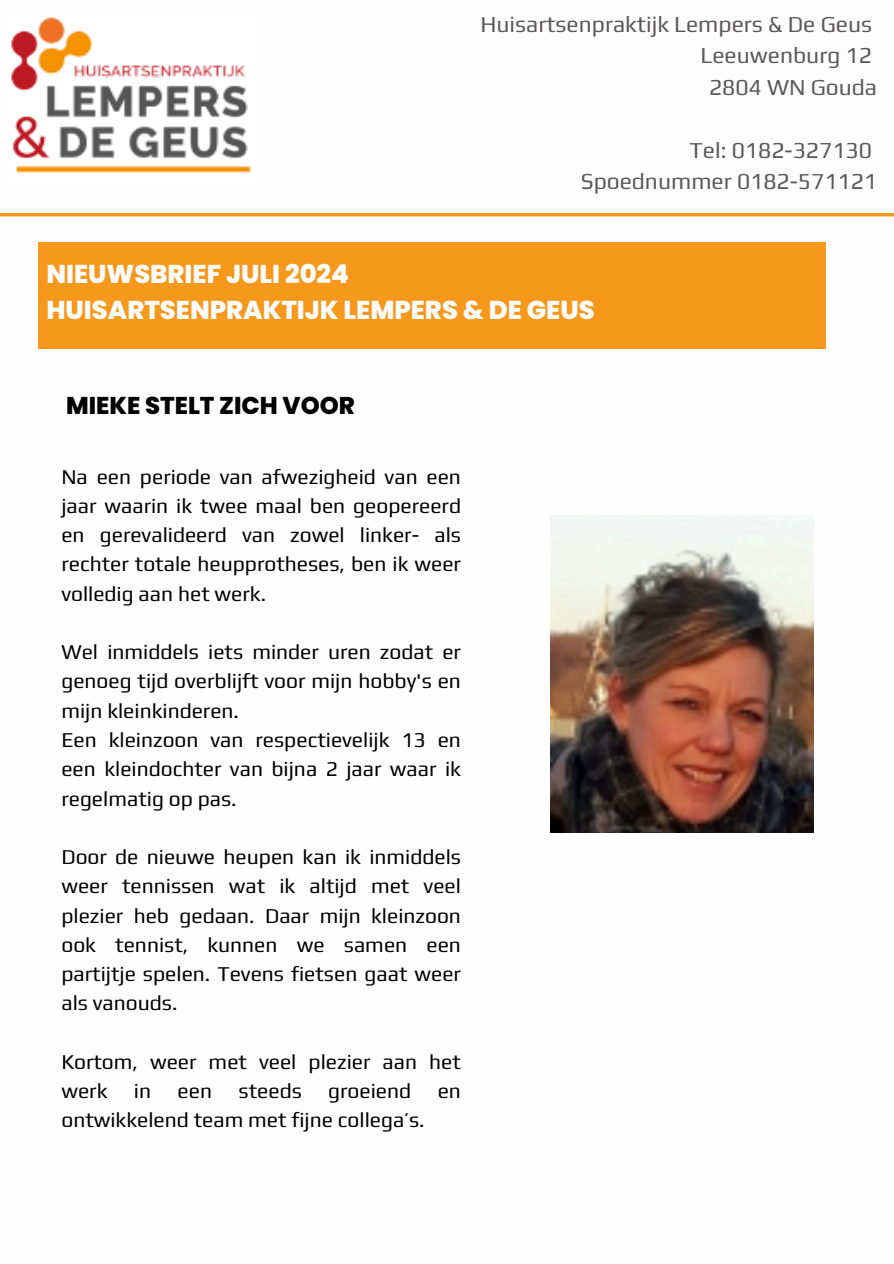
<style>
.page{position:relative;width:894px;height:1264px;background:#fff}
.page>*{position:absolute;margin:0;border:0;box-sizing:border-box;transform-origin:0 0}
.t1{font:800 25.8px/36px "Poppins";color:#fffdfd}
.t2{font:800 24.3px "Poppins";color:#000}
.t3{font:22.8px "Play";color:#5a5959}
.t4{font:21px/29.2px "Play";color:#000;text-align:justify}
</style>
<div class="page">
<div style="left:38px;top:242px;width:787px;height:106px;background:#f5981c"></div>
<hr style="left:0;top:213px;width:893px;height:3px;background:#f5981c">
<img style="left:11px;top:17px;width:240px;height:157px">
<img style="left:550px;top:515px;width:263px;height:317px">
<p class="t3" style="left:480px;top:10px;width:393px">Huisartsenpraktijk Lempers &amp; De Geus</p>
<p class="t3" style="left:700px;top:42px;width:173px">Leeuwenburg 12</p>
<p class="t3" style="left:708px;top:73px;width:170px">2804 WN Gouda</p>
<p class="t3" style="left:689px;top:136px;width:184px">Tel: 0182-327130</p>
<p class="t3" style="left:580px;top:168px;width:298px">Spoednummer 0182-571121</p>
<h1 class="t1" style="left:46px;top:256px;width:549px">NIEUWSBRIEF JULI 2024<br>HUISARTSENPRAKTIJK LEMPERS &amp; DE GEUS</h1>
<p class="t2" style="left:66px;top:388px;width:290px">MIEKE STELT ZICH VOOR</p>
<p class="t4" style="left:61px;top:461px;width:401px">Na een periode van afwezigheid van een jaar waarin ik twee maal ben geopereerd en gerevalideerd van zowel linker- als rechter totale heupprotheses, ben ik weer volledig aan het werk.</p>
<p class="t4" style="left:61px;top:637px;width:401px">Wel inmiddels iets minder uren zodat er genoeg tijd overblijft voor mijn hobby's en mijn kleinkinderen.</p>
<p class="t4" style="left:61px;top:724px;width:401px">Een kleinzoon van respectievelijk 13 en een kleindochter van bijna 2 jaar waar ik regelmatig op pas.</p>
<p class="t4" style="left:61px;top:841px;width:401px">Door de nieuwe heupen kan ik inmiddels weer tennissen wat ik altijd met veel plezier heb gedaan. Daar mijn kleinzoon ook tennist, kunnen we samen een partijtje spelen. Tevens fietsen gaat weer als vanouds.</p>
<p class="t4" style="left:61px;top:1046px;width:401px">Kortom, weer met veel plezier aan het werk</p>
<p class="t4" style="left:134px;top:1075px;width:19px">in</p>
<p class="t4" style="left:177px;top:1075px;width:36px">een</p>
<p class="t4" style="left:238px;top:1075px;width:65px">steeds</p>
<p class="t4" style="left:328px;top:1075px;width:84px">groeiend</p>
<p class="t4" style="left:437px;top:1075px;width:25px">en</p>
<p class="t4" style="left:61px;top:1105px;width:364px">ontwikkelend team met fijne collega’s.</p>
</div>
